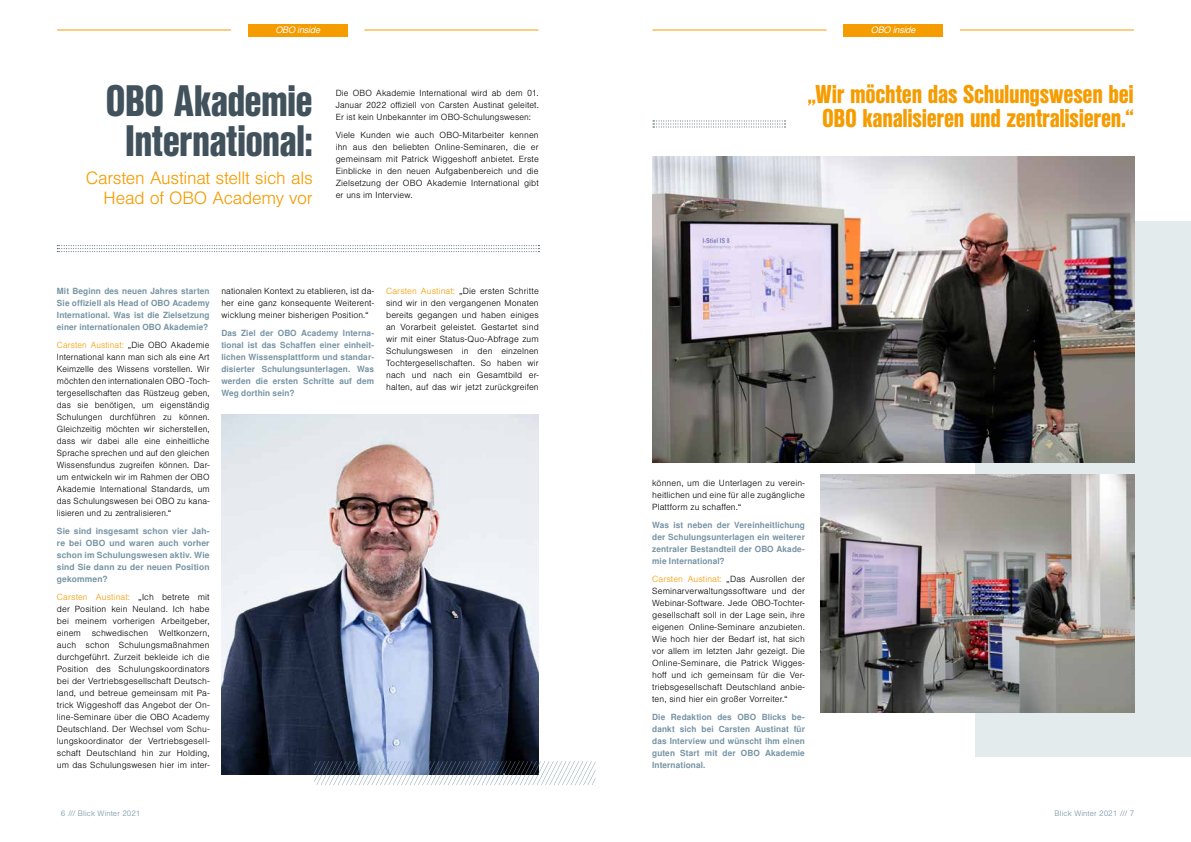
<style>
.page{position:relative;width:1191px;height:842px;background:#fff}
.page>*{position:absolute;margin:0;border:0;box-sizing:border-box;transform-origin:0 0}
.t1{font:900 42.8px/40px "Nimbus San Con L";letter-spacing:-.02em;color:#41525d;text-align:center}
.t2{font:900 25px/24px "Nimbus San Con L";letter-spacing:-.015em;color:#f59c00;text-align:center}
.t3{font:300 17px/20.4px "Nimbus San LOT";letter-spacing:-.015em;color:#f59c00;text-align:right}
.t4{font:italic 9px "Nimbus San LOT";letter-spacing:-.015em;color:#fff}
.t5{font:300 8.5px/12px "Nimbus San LOT";letter-spacing:.015em;color:#000;text-align:justify}
.t6{font:700 8.5px/12px "Nimbus San LOT";letter-spacing:.015em;color:#7694a4;text-align:justify}
.t7{font:300 7.5px "Nimbus San LOT";letter-spacing:.015em;color:#7694a4}
.s1{color:#f59c00}
</style>
<div class="page">
<div style="left:843px;top:24px;width:100px;height:12px;background:#f59c00"></div>
<div style="left:248px;top:24px;width:99px;height:12px;background:#f59c00"></div>
<hr style="left:364px;top:30px;width:174px;height:1px;background:#f59c00">
<hr style="left:57px;top:30px;width:174px;height:1px;background:#f59c00">
<hr style="left:960px;top:30px;width:173px;height:1px;background:#f59c00">
<hr style="left:652px;top:30px;width:174px;height:1px;background:#f59c00">
<svg style="left:57px;top:245px;width:482px;height:7px"></svg>
<img style="left:221px;top:414px;width:318px;height:360px">
<svg style="left:314px;top:761px;width:282px;height:24px"></svg>
<svg style="left:653px;top:121px;width:132px;height:7px"></svg>
<div style="left:975px;top:221px;width:216px;height:536px;background:#e4ebed"></div>
<img style="left:652px;top:156px;width:482px;height:306px">
<img style="left:820px;top:474px;width:314px;height:238px">
<p class="t4" style="left:275px;top:24px;width:46px">OBO inside</p>
<p class="t4" style="left:871px;top:24px;width:46px">OBO inside</p>
<h1 class="t1" style="left:105px;top:79px;width:209px">OBO Akademie<br>International:</h1>
<h3 class="t3" style="left:86px;top:168px;width:228px">Carsten Austinat stellt sich als<br>Head of OBO Academy vor</h3>
<p class="t5" style="left:336px;top:87px;width:204px">Die OBO Akademie International wird ab dem 01.<br>Januar 2022 offiziell von Carsten Austinat geleitet.<br>Er ist kein Unbekannter im OBO-Schulungswesen:</p>
<p class="t5" style="left:336px;top:129px;width:204px">Viele Kunden wie auch OBO-Mitarbeiter kennen ihn aus den beliebten Online-Seminaren, die er gemeinsam mit Patrick Wiggeshoff anbietet. Erste Einblicke in den neuen Aufgabenbereich und die Zielsetzung der OBO Akademie International gibt er uns im Interview.</p>
<p class="t6" style="left:57px;top:285px;width:154px">Mit Beginn des neuen Jahres starten Sie offiziell als Head of OBO Academy International. Was ist die Zielsetzung einer internationalen OBO Akademie?</p>
<p class="t5" style="left:57px;top:339px;width:154px"><span class="s1">Carsten Austinat:</span> „Die OBO Akademie International kann man sich als eine Art Keimzelle des Wissens vorstellen. Wir möchten den internationalen OBO -Toch&shy;tergesellschaften das Rüstzeug geben, das sie benötigen, um eigenständig Schulungen durchführen zu können.<br>Gleichzeitig möchten wir sicherstellen, dass wir dabei alle eine einheitliche Sprache sprechen und auf den gleichen Wissensfundus zugreifen können. Dar&shy;um entwickeln wir im Rahmen der OBO Akademie International Standards, um das Schulungswesen bei OBO zu kana&shy;lisieren und zu zentralisieren.“</p>
<p class="t6" style="left:57px;top:525px;width:154px">Sie sind insgesamt schon vier Jah&shy;re bei OBO und waren auch vorher schon im Schulungswesen aktiv. Wie sind Sie dann zu der neuen Position gekommen?</p>
<p class="t5" style="left:57px;top:591px;width:154px"><span class="s1">Carsten Austinat:</span> „Ich betrete mit der Position kein Neuland. Ich habe bei meinem vorherigen Arbeitgeber, einem</p>
<p class="t5" style="left:57px;top:627px;width:154px;text-indent:102px">Weltkonzern, auch schon Schulungsmaßnahmen durchgeführt. Zurzeit bekleide ich die Position des Schulungskoordinators bei der Vertriebsgesellschaft Deutsch&shy;land, und betreue gemeinsam mit Pa&shy;trick Wiggeshoff das Angebot der On&shy;line-Seminare über die OBO Academy Deutschland. Der Wechsel vom Schu&shy;lungskoordinator der Vertriebsgesell&shy;schaft Deutschland hin zur Holding, um das Schulungswesen hier im inter-</p>
<p class="t5" style="left:92px;top:627px;width:58px">schwedischen</p>
<p class="t5" style="left:221px;top:285px;width:154px">nationalen Kontext zu etablieren, ist da&shy;her eine ganz konsequente Weiterent&shy;wicklung meiner bisherigen Position.“</p>
<p class="t6" style="left:221px;top:327px;width:154px">Das Ziel der OBO Academy Interna&shy;tional ist das Schaffen einer einheit&shy;lichen Wissensplattform und standar&shy;disierter Schulungsunterlagen. Was werden die ersten Schritte auf dem Weg dorthin sein?</p>
<p class="t5" style="left:386px;top:285px;width:154px"><span class="s1">Carsten Austinat:</span> „Die ersten Schritte sind wir in den vergangenen Monaten bereits gegangen und haben einiges an Vorarbeit geleistet. Gestartet sind wir mit einer Status-Quo-Abfrage zum Schulungswesen in den einzelnen Tochtergesellschaften. So haben wir nach und nach ein Gesamtbild er&shy;halten, auf das wir jetzt zurückgreifen</p>
<p class="t7" style="left:61px;top:809px;width:81px">6 /// Blick Winter 2021</p>
<h2 class="t2" style="left:807px;top:81px;width:328px">„Wir möchten das Schulungswesen bei<br>OBO kanalisieren und zentralisieren.“</h2>
<p class="t5" style="left:652px;top:477px;width:154px">können, um die Unterlagen zu verein&shy;heitlichen und eine für alle zugängliche Plattform zu schaffen.“</p>
<p class="t6" style="left:652px;top:519px;width:154px">Was ist neben der Vereinheitlichung der Schulungsunterlagen ein weiterer zentraler Bestandteil der OBO Akade&shy;mie International?</p>
<p class="t5" style="left:652px;top:573px;width:154px"><span class="s1">Carsten Austinat:</span> „Das Ausrollen der Seminarverwaltungssoftware und der Webinar-Software. Jede OBO-Tochter&shy;gesellschaft soll in der Lage sein, ihre eigenen Online-Seminare anzubieten.<br>Wie hoch hier der Bedarf ist, hat sich vor allem im letzten Jahr gezeigt. Die Online-Seminare, die Patrick Wigges&shy;hoff und ich gemeinsam für die Ver&shy;triebsgesellschaft Deutschland anbie&shy;ten, sind hier ein großer Vorreiter.“</p>
<p class="t6" style="left:652px;top:711px;width:154px">Die Redaktion des OBO Blicks be&shy;dankt sich bei Carsten Austinat für das Interview und wünscht ihm einen guten Start mit der OBO Akademie International.</p>
<p class="t7" style="left:1054px;top:809px;width:81px">Blick Winter 2021 /// 7</p>
</div>
